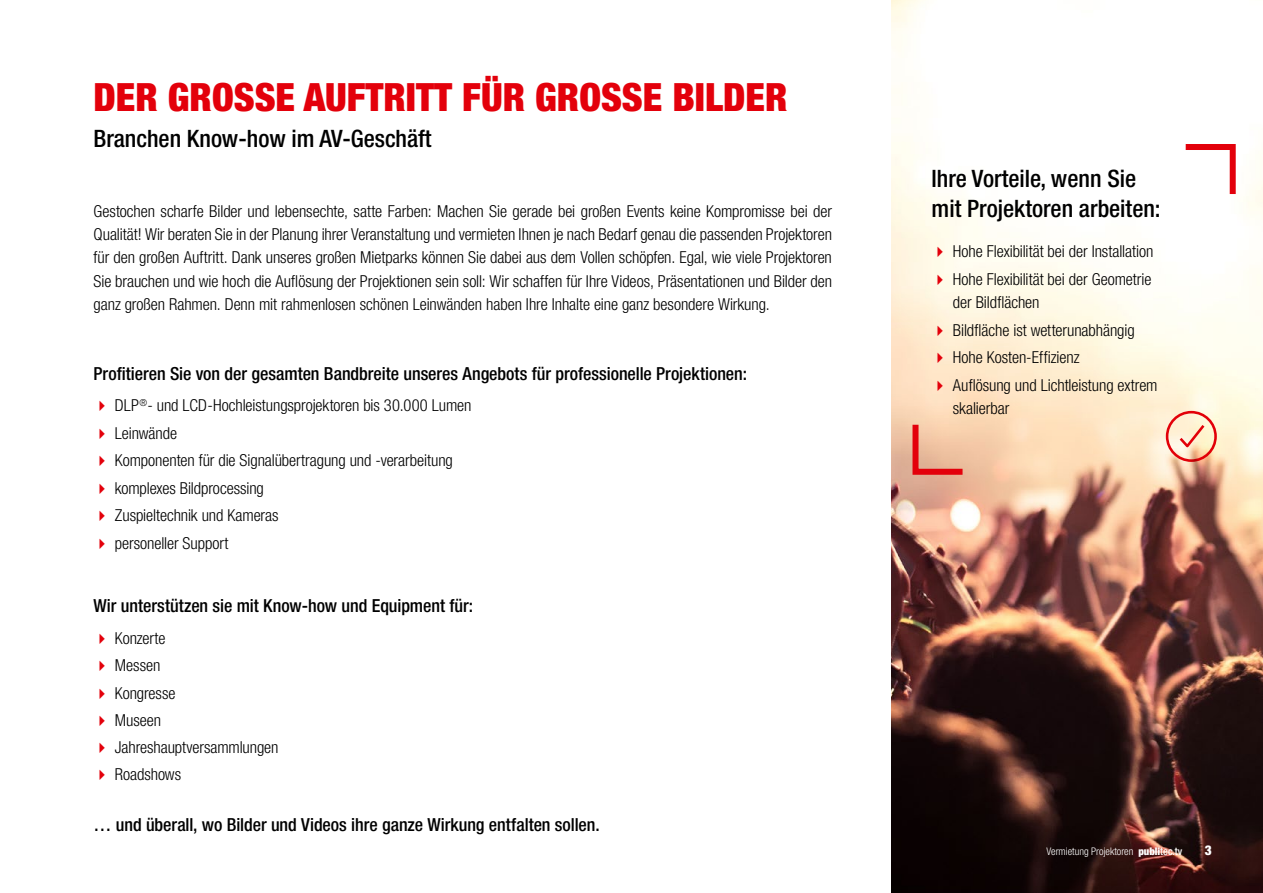
<style>
.page{position:relative;width:1263px;height:893px;background:#fff}
.page>*{position:absolute;margin:0;border:0;box-sizing:border-box;transform-origin:0 0}
.Headline{font:900 39px "publitec";color:#e3000b}
.Subline{font:500 24px/30px "publitec";color:#000}
.Zwischenüberschrift{font:500 18px "publitec";letter-spacing:-.005em;color:#000}
.Copytext{font:16.5px/23.2px "publitec Standard";letter-spacing:-.005em;color:#000}
.t1{font:900 13.5px "publitec";color:#fff}
.t2{font:10.5px "publitec Standard";color:#fff}
.s1{font-family:"publitec";font-weight:900}
.s2{font-family:"publitec";font-weight:500}
</style>
<div class="page">
<img style="left:891px;top:0;width:372px;height:893px">
<svg style="left:1164px;top:410px;width:54px;height:53px;background:#f8c4ac"></svg>
<svg style="left:1180px;top:141px;width:59px;height:59px"></svg>
<svg style="left:909px;top:419px;width:59px;height:59px;background:#eda38a"></svg>
<svg style="left:938px;top:247px;width:5px;height:10px"></svg>
<svg style="left:938px;top:274px;width:5px;height:11px"></svg>
<svg style="left:938px;top:325px;width:5px;height:10px"></svg>
<svg style="left:938px;top:353px;width:5px;height:10px"></svg>
<svg style="left:938px;top:380px;width:5px;height:10px"></svg>
<p class="Headline" style="left:94px;top:73px;width:695px">DER GROSSE AUFTRITT FÜR GROSSE BILDER</p>
<p class="Subline" style="left:94px;top:123px;width:339px">Branchen Know-how im AV-Geschäft</p>
<p class="Copytext" style="left:94px;top:199px;width:740px;text-align:justify">Gestochen scharfe Bilder und lebensechte, satte Farben: Machen Sie gerade bei großen Events keine Kompromisse bei der Qualität! Wir beraten Sie in der Planung ihrer Veranstaltung und vermieten Ihnen je nach Bedarf genau die passenden Projektoren für den großen Auftritt. Dank unseres großen Mietparks können Sie dabei aus dem Vollen schöpfen. Egal, wie viele Projektoren Sie brauchen und wie hoch die Auflösung der Projektionen sein soll: Wir schaffen für Ihre Videos, Präsentationen und Bilder den ganz großen Rahmen. Denn mit rahmenlosen schönen Leinwänden haben Ihre Inhalte eine ganz besondere Wirkung.</p>
<p class="Zwischenüberschrift" style="left:94px;top:362px;width:655px">Profitieren Sie von der gesamten Bandbreite unseres Angebots für professionelle Projektionen:</p>
<p class="Copytext" style="left:115px;top:394px;width:358px">DLP<sup>®</sup>- und LCD-Hochleistungsprojektoren bis 30.000 Lumen</p>
<p class="Copytext" style="left:115px;top:421px;width:64px">Leinwände</p>
<p class="Copytext" style="left:115px;top:449px;width:340px">Komponenten für die Signalübertragung und -verarbeitung</p>
<p class="Copytext" style="left:115px;top:476px;width:151px">komplexes Bildprocessing</p>
<p class="Copytext" style="left:115px;top:504px;width:165px">Zuspieltechnik und Kameras</p>
<p class="Copytext" style="left:115px;top:531px;width:115px">personeller Support</p>
<p class="Zwischenüberschrift" style="left:94px;top:595px;width:381px">Wir unterstützen sie mit Know-how und Equipment für:</p>
<p class="Copytext" style="left:115px;top:626px;width:52px">Konzerte</p>
<p class="Copytext" style="left:115px;top:654px;width:47px">Messen</p>
<p class="Copytext" style="left:115px;top:681px;width:62px">Kongresse</p>
<p class="Copytext" style="left:115px;top:709px;width:48px">Museen</p>
<p class="Copytext" style="left:115px;top:735px;width:165px">Jahreshauptversammlungen</p>
<p class="Copytext" style="left:115px;top:762px;width:68px">Roadshows</p>
<p class="Zwischenüberschrift" style="left:94px;top:813px;width:508px">… und überall, wo Bilder und Videos ihre ganze Wirkung entfalten sollen.</p>
<p class="Subline" style="left:932px;top:163px;width:231px">Ihre Vorteile, wenn Sie mit Projektoren arbeiten:</p>
<p class="Copytext" style="left:953px;top:240px;width:202px">Hohe Flexibilität bei der Installation</p>
<p class="Copytext" style="left:953px;top:267px;width:200px">Hohe Flexibilität bei der Geometrie der Bildflächen</p>
<p class="Copytext" style="left:953px;top:318px;width:183px">Bildfläche ist wetterunabhängig</p>
<p class="Copytext" style="left:953px;top:345px;width:128px">Hohe Kosten-Effizienz</p>
<p class="Copytext" style="left:953px;top:373px;width:206px">Auflösung und Lichtleistung extrem skalierbar</p>
<p class="t2" style="left:1046px;top:845px;width:137px">Vermietung Projektoren <span class="s1">publi</span><span class="s2">tec.tv</span></p>
<p class="t1" style="left:1205px;top:842px;width:9px">3</p>
</div>
